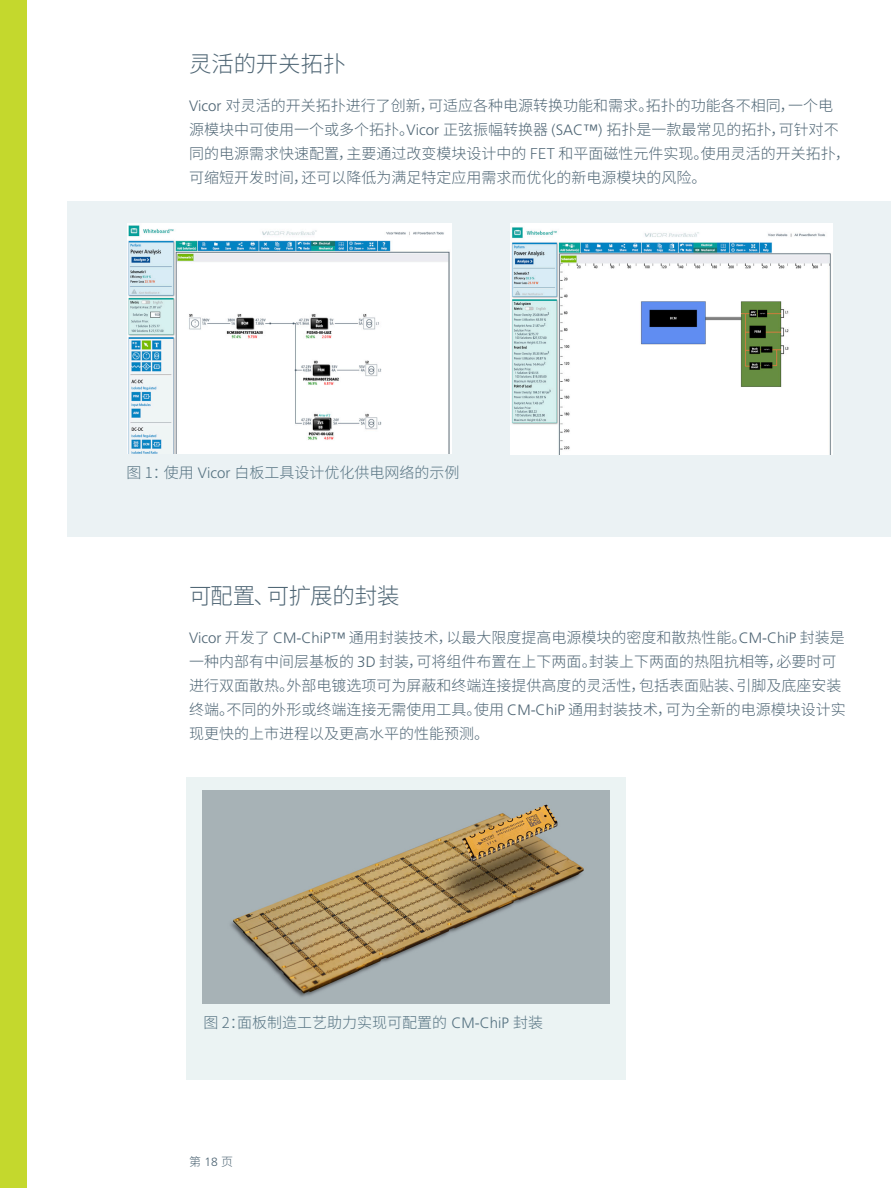
<style>
.page{position:relative;width:891px;height:1188px;background:#fff}
.page>*{position:absolute;margin:0;border:0;box-sizing:border-box;transform-origin:0 0}
.Heading_2{font:300 22.5px "Source Han Sans CN";letter-spacing:-.01em;color:#4e6574}
.P__Normal__10_14{font:300 15px/24px "Source Han Sans CN";color:#4e6574}
.t1{font:300 15px "Source Han Sans CN";color:#557281}
.P__Small__8_12{font:300 12px "Source Han Sans CN";color:#4e6574}
.s1{font-family:"Frutiger LT Pro"}
</style>
<div class="page">
<div style="left:0;top:0;width:27px;height:1188px;background:#c4d82d"></div>
<div style="left:68px;top:201px;width:823px;height:336px;background:#ebf2f4"></div>
<img style="left:128px;top:224px;width:323px;height:230px">
<img style="left:511px;top:224px;width:322px;height:230px">
<div style="left:186px;top:777px;width:440px;height:303px;background:#ebf3f3"></div>
<img style="left:203px;top:790px;width:406px;height:213px">
<p class="Heading_2" style="left:189px;top:51px;width:158px">灵活的开关拓扑</p>
<p class="P__Normal__10_14" style="left:189px;top:94px;width:663px"><span class="s1">Vicor</span> 对灵活的开关拓扑进行了创新，可适应各种电源转换功能和需求。拓扑的功能各不相同，一个电源模块中可使用一个或多个拓扑。<span class="s1">Vicor</span> 正弦振幅转换器 <span class="s1">(SAC™)</span> 拓扑是一款最常见的拓扑，可针对不同的电源需求快速配置，主要通过改变模块设计中的 FET 和平面磁性元件实现。使用灵活的开关拓扑，可缩短开发时间，还可以降低为满足特定应用需求而优化的新电源模块的风险。</p>
<p class="t1" style="left:126px;top:464px;width:335px">图 1：使用 <span class="s1">Vicor</span> 白板工具设计优化供电网络的示例</p>
<p class="Heading_2" style="left:189px;top:583px;width:212px">可配置、可扩展的封装</p>
<p class="P__Normal__10_14" style="left:189px;top:626px;width:658px"><span class="s1">Vicor</span> 开发了 <span class="s1">CM-ChiP™</span> 通用封装技术，以最大限度提高电源模块的密度和散热性能。<span class="s1">CM-ChiP</span> 封装是一种内部有中间层基板的 <span class="s1">3D</span> 封装，可将组件布置在上下两面。封装上下两面的热阻抗相等，必要时可进行双面散热。外部电镀选项可为屏蔽和终端连接提供高度的灵活性，包括表面贴装、引脚及底座安装终端。不同的外形或终端连接无需使用工具。使用 <span class="s1">CM-ChiP</span> 通用封装技术，可为全新的电源模块设计实现更快的上市进程以及更高水平的性能预测。</p>
<p class="t1" style="left:203px;top:1014px;width:341px">图 2：面板制造工艺助力实现可配置的 <span class="s1">CM-ChiP</span> 封装</p>
<p class="P__Small__8_12" style="left:189px;top:1155px;width:46px">第 <span class="s1">18</span> 页</p>
</div>
